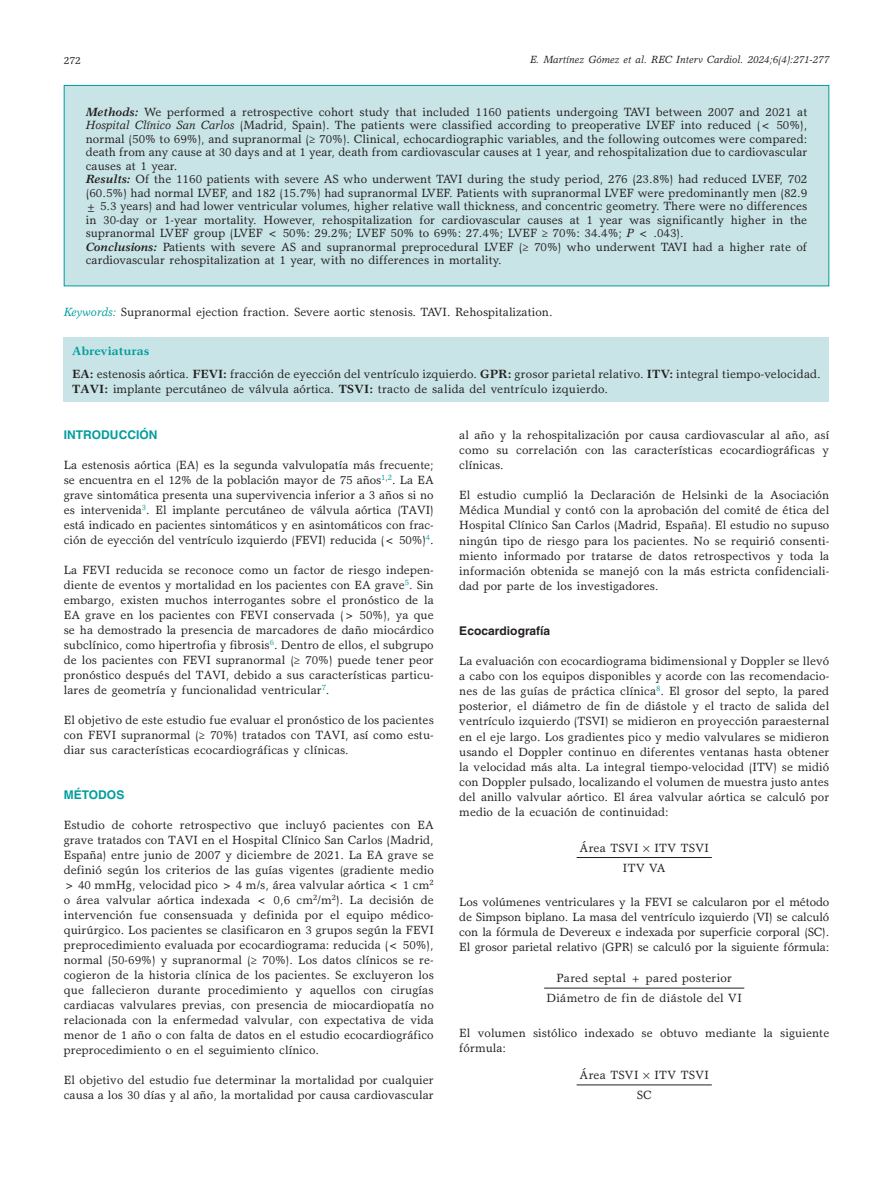
<style>
.page{position:relative;width:893px;height:1191px;background:#fff}
.page>*{position:absolute;margin:0;border:0;box-sizing:border-box;transform-origin:0 0}
.t1{font:12px/15px "Garth Graphic Std";letter-spacing:.005em;color:#231f20;text-align:justify}
.t2{font:700 12px "Helvetica LT Std";letter-spacing:.005em;color:#009d9d}
.t3{font:12px "Garth Graphic Std";letter-spacing:.025em;color:#231f20}
.t4{font:700 12px "Helvetica LT Std";letter-spacing:.005em;color:#231f20}
.t5{font:12px/20.1px "Garth Graphic Std";letter-spacing:.03em;color:#231f20}
.t6{font:italic 10.5px "Garth Graphic Std";letter-spacing:.005em;color:#231f20}
.t7{font:10.5px "Garth Graphic Std";color:#231f20}
.s1{font-weight:700;font-style:italic}
.s2{font-style:italic}
.s3{font-style:italic;color:#009d9d}
.s4{font-weight:700;color:#009d9d}
.s5{font-weight:700}
</style>
<div class="page">
<hr style="left:577px;top:857px;width:135px;height:1px;background:#231f20">
<hr style="left:544px;top:987px;width:200px;height:1px;background:#231f20">
<hr style="left:577px;top:1084px;width:135px;height:1px;background:#231f20">
<div style="left:64px;top:337px;width:765px;height:64px;background:#c9e4e6"></div>
<div style="left:64px;top:85px;width:765px;height:201px;background:#c9e4e6"></div>
<div style="left:64px;top:85px;width:765px;height:201px;border:1px solid #009d9d"></div>
<p class="t7" style="left:64px;top:54px;width:19px">272</p>
<p class="t6" style="left:530px;top:53px;width:301px">E. Martínez Gómez et al. REC Interv Cardiol. 2024;6(4):271-277</p>
<p class="t1" style="left:86px;top:105px;width:723px;line-height:13.5px;text-align:left"><span class="s1">Methods:</span> We performed a retrospective cohort study that included 1160 patients undergoing TAVI between 2007 and 2021 at <span class="s2">Hospital Clínico San Carlos</span> (Madrid, Spain). The patients were classified according to preoperative LVEF into reduced (&lt; 50%), normal (50% to 69%), and supranormal (≥ 70%). Clinical, echocardiographic variables, and the following outcomes were compared: death from any cause at 30 days and at 1 year, death from cardiovascular causes at 1 year, and rehospitalization due to cardiovascular causes at 1 year.<br><span class="s1">Results:</span> Of the 1160 patients with severe AS who underwent TAVI during the study period, 276 (23.8%) had reduced LVEF, 702 (60.5%) had normal LVEF, and 182 (15.7%) had supranormal LVEF. Patients with supranormal LVEF were predominantly men (82.9 ± 5.3 years) and had lower ventricular volumes, higher relative wall thickness, and concentric geometry. There were no differences in 30-day or 1-year mortality. However, rehospitalization for cardiovascular causes at 1 year was significantly higher in the supranormal LVEF group (LVEF &lt; 50%: 29.2%; LVEF 50% to 69%: 27.4%; LVEF ≥ 70%: 34.4%; <span class="s2">P</span> &lt; .043).<br><span class="s1">Conclusions:</span> Patients with severe AS and supranormal preprocedural LVEF (≥ 70%) who underwent TAVI had a higher rate of cardiovascular rehospitalization at 1 year, with no differences in mortality.</p>
<p class="t1" style="left:64px;top:304px;width:490px"><span class="s3">Keywords:</span> Supranormal ejection fraction. Severe aortic stenosis. TAVI. Rehospitalization.</p>
<p class="t1" style="left:72px;top:338px;width:750px;line-height:23.5px"><span class="s4">Abreviaturas<br></span><span class="s5">EA:</span> estenosis aórtica. <span class="s5">FEVI:</span> fracción de eyección del ventrículo izquierdo. <span class="s5">GPR:</span> grosor parietal relativo. <span class="s5">ITV:</span> integral tiempo-velocidad.</p>
<p class="t1" style="left:72px;top:381px;width:537px"><span class="s5">TAVI:</span> implante percutáneo de válvula aórtica. <span class="s5">TSVI:</span> tracto de salida del ventrículo izquierdo.</p>
<p class="t2" style="left:64px;top:427px;width:95px">INTRODUCCIÓN</p>
<p class="t1" style="left:64px;top:457px;width:372px">La estenosis aórtica (EA) es la segunda valvulopatía más frecuente; se encuentra en el 12% de la población mayor de 75 años<sup>1</sup><sup>,</sup><sup>2</sup>. La EA grave sintomática presenta una supervivencia inferior a 3 años si no es intervenida<sup>3</sup>. El implante percutáneo de válvula aórtica (TAVI) está indicado en pacientes sintomáticos y en asintomáticos con frac&shy;ción de eyección del ventrículo izquierdo (FEVI) reducida (&lt; 50%)<sup>4</sup>.</p>
<p class="t1" style="left:64px;top:562px;width:372px">La FEVI reducida se reconoce como un factor de riesgo indepen&shy;diente de eventos y mortalidad en los pacientes con EA grave<sup>5</sup>. Sin embargo, existen muchos interrogantes sobre el pronóstico de la EA grave en los pacientes con FEVI conservada (&gt; 50%), ya que se ha demostrado la presencia de marcadores de daño miocárdico subclínico, como hipertrofia y fibrosis<sup>6</sup>. Dentro de ellos, el subgrupo de los pacientes con FEVI supranormal (≥ 70%) puede tener peor pronóstico después del TAVI, debido a sus características particu&shy;lares de geometría y funcionalidad ventricular<sup>7</sup>.</p>
<p class="t1" style="left:64px;top:712px;width:371px">El objetivo de este estudio fue evaluar el pronóstico de los pacientes con FEVI supranormal (≥ 70%) tratados con TAVI, así como estu&shy;diar sus características ecocardiográficas y clínicas.</p>
<p class="t2" style="left:64px;top:787px;width:62px">MÉTODOS</p>
<p class="t1" style="left:64px;top:817px;width:372px">Estudio de cohorte retrospectivo que incluyó pacientes con EA grave tratados con TAVI en el Hospital Clínico San Carlos (Madrid, España) entre junio de 2007 y diciembre de 2021. La EA grave se definió según los criterios de las guías vigentes (gradiente medio &gt; 40 mmHg, velocidad pico &gt; 4 m/s, área valvular aórtica &lt; 1 cm<sup>2 </sup>o área valvular aórtica indexada &lt; 0,6 cm<sup>2</sup>/m<sup>2</sup>). La decisión de intervención fue consensuada y definida por el equipo médico&shy;quirúrgico. Los pacientes se clasificaron en 3 grupos según la FEVI preprocedimiento evaluada por ecocardiograma: reducida (&lt; 50%), normal (50-69%) y supranormal (≥ 70%). Los datos clínicos se re&shy;cogieron de la historia clínica de los pacientes. Se excluyeron los que fallecieron durante procedimiento y aquellos con cirugías cardiacas valvulares previas, con presencia de miocardiopatía no relacionada con la enfermedad valvular, con expectativa de vida menor de 1 año o con falta de datos en el estudio ecocardiográfico preprocedimiento o en el seguimiento clínico.</p>
<p class="t1" style="left:64px;top:1072px;width:372px">El objetivo del estudio fue determinar la mortalidad por cualquier causa a los 30 días y al año, la mortalidad por causa cardiovascular</p>
<p class="t1" style="left:459px;top:427px;width:371px">al año y la rehospitalización por causa cardiovascular al año, así como su correlación con las características ecocardiográficas y clínicas.</p>
<p class="t1" style="left:459px;top:487px;width:372px">El estudio cumplió la Declaración de Helsinki de la Asociación Médica Mundial y contó con la aprobación del comité de ética del Hospital Clínico San Carlos (Madrid, España). El estudio no supuso ningún tipo de riesgo para los pacientes. No se requirió consenti&shy;miento informado por tratarse de datos retrospectivos y toda la información obtenida se manejó con la más estricta confidenciali&shy;dad por parte de los investigadores.</p>
<p class="t4" style="left:459px;top:623px;width:92px">Ecocardiografía</p>
<p class="t1" style="left:459px;top:653px;width:372px">La evaluación con ecocardiograma bidimensional y Doppler se llevó a cabo con los equipos disponibles y acorde con las recomendacio&shy;nes de las guías de práctica clínica<sup>8</sup>. El grosor del septo, la pared posterior, el diámetro de fin de diástole y el tracto de salida del ventrículo izquierdo (TSVI) se midieron en proyección paraesternal en el eje largo. Los gradientes pico y medio valvulares se midieron usando el Doppler continuo en diferentes ventanas hasta obtener la velocidad más alta. La integral tiempo-velocidad (ITV) se midió con Doppler pulsado, localizando el volumen de muestra justo antes del anillo valvular aórtico. El área valvular aórtica se calculó por medio de la ecuación de continuidad:</p>
<p class="t3" style="left:579px;top:840px;width:61px">Área TSVI</p>
<p class="t5" style="left:623px;top:837px;width:88px;text-indent:32px">ITV TSVI<br>ITV VA</p>
<p class="t1" style="left:459px;top:894px;width:372px">Los volúmenes ventriculares y la FEVI se calcularon por el método de Simpson biplano. La masa del ventrículo izquierdo (VI) se calculó con la fórmula de Devereux e indexada por superficie corporal (SC).<br>El grosor parietal relativo (GPR) se calculó por la siguiente fórmula:</p>
<p class="t1" style="left:546px;top:968px;width:197px;line-height:20.1px;text-align:center">Pared septal + pared posterior<br>Diámetro de fin de diástole del VI</p>
<p class="t1" style="left:459px;top:1025px;width:372px">El volumen sistólico indexado se obtuvo mediante la siguiente fórmula:</p>
<p class="t3" style="left:579px;top:1067px;width:61px">Área TSVI</p>
<p class="t1" style="left:654px;top:1067px;width:56px">ITV TSVI</p>
<p class="t1" style="left:637px;top:1087px;width:16px">SC</p>
</div>
